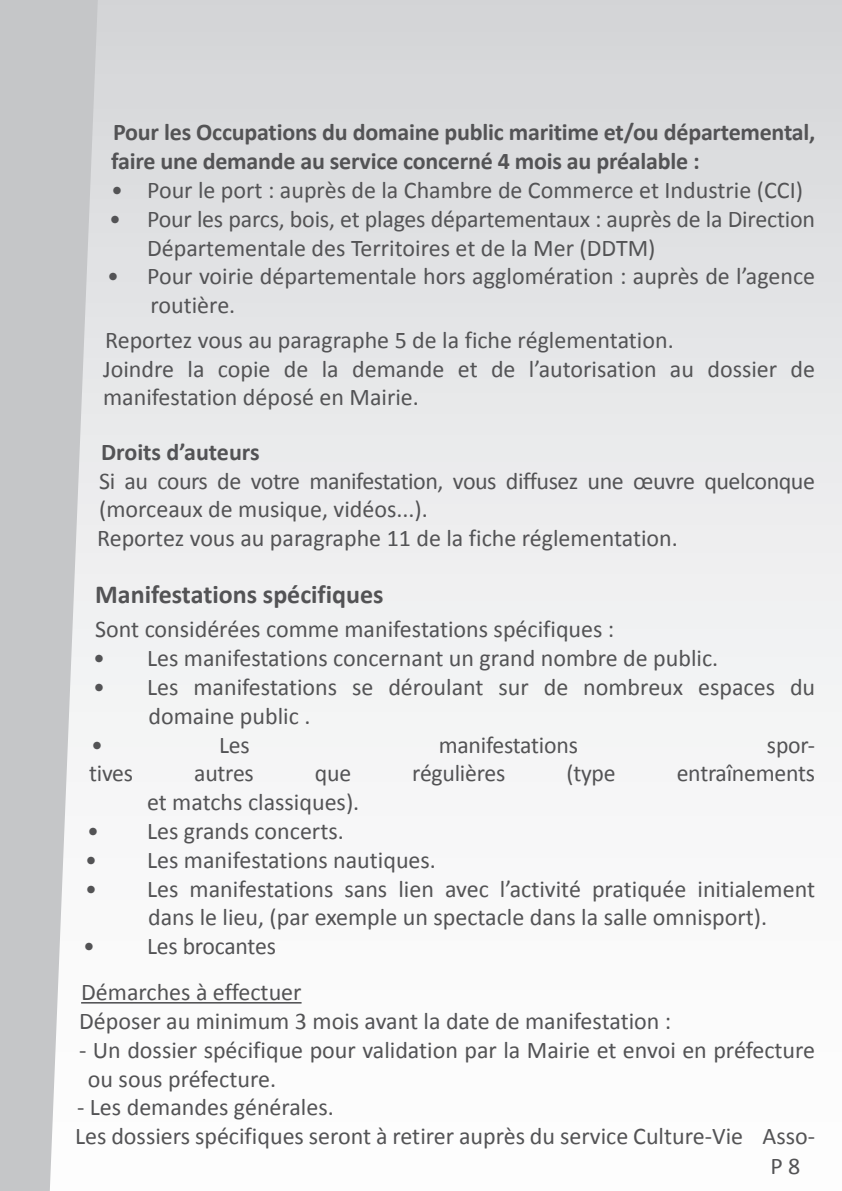
<style>
.page{position:relative;width:842px;height:1191px;background:#fff}
.page>*{position:absolute;margin:0;border:0;box-sizing:border-box;transform-origin:0 0}
.texte_gras_13{font:700 26px "Calibri";color:#535355}
.texte_para{font:24px/28.8px "Calibri";color:#535355}
.texe_gras{font:700 24px/28.8px "Calibri";letter-spacing:-.01em;color:#535355}
.texte_para-2{font:24px/28.8px "Calibri";letter-spacing:-.02em;color:#535355}
</style>
<div class="page">
<div style="left:0;top:0;width:842px;height:1191px;background:linear-gradient(to bottom,#d8d9db,#fff)"></div>
<svg style="left:0;top:0;width:99px;height:1191px"></svg>
<hr style="left:81px;top:1002px;width:221px;height:1px;background:#535355">
<p class="texe_gras" style="left:111px;top:117px;width:706px">Pour les Occupations du domaine public maritime et/ou départemental, faire une demande au service concerné 4 mois au préalable :</p>
<p class="texte_para" style="left:111px;top:175px;width:693px">• Pour le port : auprès de la Chambre de Commerce et Industrie (CCI)</p>
<p class="texte_para" style="left:147px;top:204px;width:669px;text-indent:-38px">• Pour les parcs, bois, et plages départementaux : auprès de la Direction<br>Départementale des Territoires et de la Mer (DDTM)</p>
<p class="texte_para" style="left:151px;top:261px;width:666px;text-indent:-43px">• Pour voirie départementale hors agglomération : auprès de l’agence routière.</p>
<p class="texte_para" style="left:105px;top:325px;width:570px">Reportez vous au paragraphe 5 de la fiche réglementation.</p>
<p class="texte_para" style="left:103px;top:353px;width:713px">Joindre la copie de la demande et de l’autorisation au dossier de manifestation déposé en Mairie.</p>
<p class="texe_gras" style="left:101px;top:436px;width:160px">Droits d’auteurs</p>
<p class="texte_para-2" style="left:99px;top:465px;width:717px">Si au cours de votre manifestation, vous diffusez une œuvre quelconque (morceaux de musique, vidéos...).</p>
<p class="texte_para" style="left:97px;top:523px;width:582px">Reportez vous au paragraphe 11 de la fiche réglementation.</p>
<p class="texte_gras_13" style="left:95px;top:576px;width:290px">Manifestations spécifiques</p>
<p class="texte_para" style="left:95px;top:614px;width:521px">Sont considérées comme manifestations spécifiques :</p>
<p class="texte_para" style="left:93px;top:643px;width:627px">• Les manifestations concernant un grand nombre de public.</p>
<p class="texte_para" style="left:149px;top:672px;width:668px;text-indent:-55px">• Les manifestations se déroulant sur de nombreux espaces du domaine public .</p>
<p class="texte_para" style="left:91px;top:729px;width:13px">•</p>
<p class="texte_para" style="left:219px;top:729px;width:32px">Les</p>
<p class="texte_para" style="left:439px;top:729px;width:141px">manifestations</p>
<p class="texte_para" style="left:767px;top:729px;width:50px">spor-</p>
<p class="texte_para" style="left:89px;top:758px;width:46px">tives</p>
<p class="texte_para" style="left:194px;top:758px;width:61px">autres</p>
<p class="texte_para" style="left:315px;top:758px;width:38px">que</p>
<p class="texte_para" style="left:412px;top:758px;width:95px">régulières</p>
<p class="texte_para" style="left:566px;top:758px;width:51px">(type</p>
<p class="texte_para" style="left:677px;top:758px;width:140px">entraînements</p>
<p class="texte_para" style="left:147px;top:787px;width:214px">et matchs classiques).</p>
<p class="texte_para" style="left:87px;top:816px;width:258px">• Les grands concerts.</p>
<p class="texte_para" style="left:85px;top:844px;width:352px">• Les manifestations nautiques.</p>
<p class="texte_para" style="left:148px;top:873px;width:668px;text-indent:-63px">• Les manifestations sans lien avec l’activité pratiquée initialement dans le lieu, (par exemple un spectacle dans la salle omnisport).</p>
<p class="texte_para" style="left:83px;top:931px;width:194px">• Les brocantes</p>
<p class="texte_para" style="left:81px;top:977px;width:222px">Démarches à effectuer</p>
<p class="texte_para" style="left:79px;top:1005px;width:594px">Déposer au minimum 3 mois avant la date de manifestation :</p>
<p class="texte_para" style="left:88px;top:1034px;width:729px;text-indent:-9px">- Un dossier spécifique pour validation par la Mairie et envoi en préfecture ou sous préfecture.</p>
<p class="texte_para" style="left:77px;top:1092px;width:258px">- Les demandes générales.</p>
<p class="texte_para" style="left:75px;top:1121px;width:741px">Les dossiers spécifiques seront à retirer auprès du service Culture-Vie Asso-</p>
<p class="texte_para" style="left:770px;top:1150px;width:31px">P 8</p>
</div>
